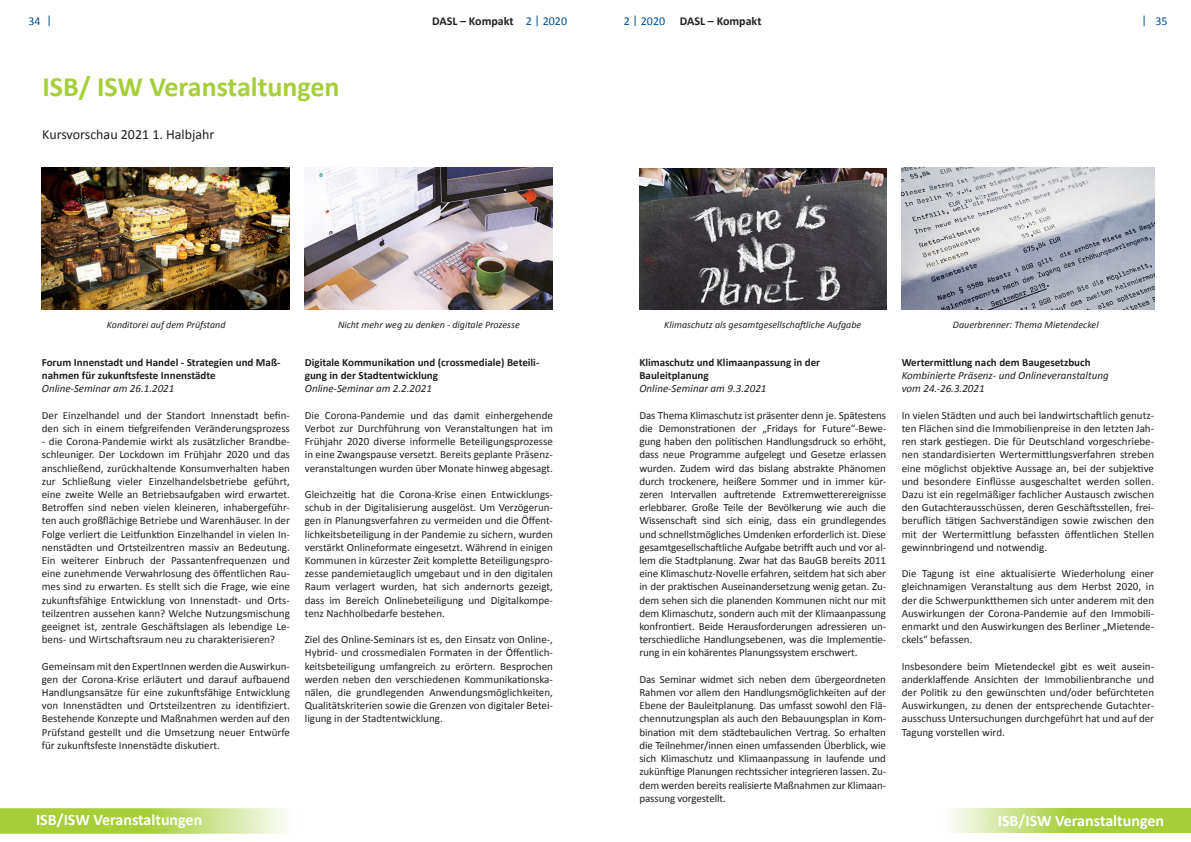
<style>
.page{position:relative;width:1191px;height:842px;background:#fff}
.page>*{position:absolute;margin:0;border:0;box-sizing:border-box;transform-origin:0 0}
.t1{font:700 28px "Calibri";color:#a6ce39}
.t2{font:700 16px "Calibri";color:#fff}
.t3{font:14px "Calibri";color:#231f20}
.t4{font:700 14px "Calibri";color:#fff}
.t5{font:700 12px "Calibri";color:#231f20}
.t6{font:12px "Calibri";color:#004f8f}
.t7{font:11px/13.2px "Calibri";color:#231f20;text-align:justify}
.t8{font:700 11px/13.2px "Calibri";color:#231f20}
.t9{font:italic 11px/13.2px "Calibri";color:#231f20}
.t10{font:italic 10px "Calibri";color:#231f20}
.s1{font-weight:400;color:#004f8f}
</style>
<div class="page">
<svg style="left:951px;top:808px;width:240px;height:24px;background:#bad966"></svg>
<svg style="left:0;top:808px;width:287px;height:26px;background:#bbd969"></svg>
<img style="left:42px;top:168px;width:248px;height:142px">
<img style="left:305px;top:168px;width:248px;height:142px">
<img style="left:639px;top:168px;width:247px;height:142px">
<img style="left:901px;top:168px;width:253px;height:142px">
<p class="t6" style="left:28px;top:12px;width:25px">34 |</p>
<p class="t5" style="left:432px;top:12px;width:136px">DASL – Kompakt <span class="s1">2 | 2020</span></p>
<p class="t5" style="left:624px;top:12px;width:139px"><span class="s1">2 | 2020</span> DASL – Kompakt</p>
<p class="t6" style="left:1141px;top:12px;width:28px">| 35</p>
<h1 class="t1" style="left:42px;top:67px;width:299px">ISB/ ISW Veranstaltungen</h1>
<p class="t3" style="left:42px;top:125px;width:174px">Kursvorschau 2021 1. Halbjahr</p>
<p class="t10" style="left:107px;top:318px;width:120px">Konditorei auf dem Prüfstand</p>
<p class="t10" style="left:338px;top:317px;width:183px">Nicht mehr weg zu denken - digitale Prozesse</p>
<p class="t8" style="left:42px;top:355px;width:240px">Forum Innenstadt und Handel - Strategien und Maß&shy;nahmen für zukunftsfeste Innenstädte</p>
<p class="t9" style="left:42px;top:382px;width:134px">Online-Seminar am 26.1.2021</p>
<p class="t7" style="left:42px;top:408px;width:250px">Der Einzelhandel und der Standort Innenstadt befin&shy;den sich in einem tiefgreifenden Veränderungsprozess</p>
<p class="t7" style="left:42px;top:435px;width:250px">- die Corona-Pandemie wirkt als zusätzlicher Brandbe&shy;schleuniger. Der Lockdown im Frühjahr 2020 und das anschließend, zurückhaltende Konsumverhalten haben zur Schließung vieler Einzelhandelsbetriebe geführt, eine zweite Welle an Betriebsaufgaben wird erwartet.<br>Betroffen sind neben vielen kleineren, inhabergeführ&shy;ten auch großflächige Betriebe und Warenhäuser. In der Folge verliert die Leitfunktion Einzelhandel in vielen In&shy;nenstädten und Ortsteilzentren massiv an Bedeutung.<br>Ein weiterer Einbruch der Passantenfrequenzen und eine zunehmende Verwahrlosung des öffentlichen Rau&shy;mes sind zu erwarten. Es stellt sich die Frage, wie eine zukunftsfähige Entwicklung von Innenstadt- und Orts&shy;teilzentren aussehen kann? Welche Nutzungsmischung geeignet ist, zentrale Geschäftslagen als lebendige Le&shy;bens- und Wirtschaftsraum neu zu charakterisieren?</p>
<p class="t7" style="left:42px;top:659px;width:250px">Gemeinsam mit den ExpertInnen werden die Auswirkun&shy;gen der Corona-Krise erläutert und darauf aufbauend Handlungsansätze für eine zukunftsfähige Entwicklung von Innenstädten und Ortsteilzentren zu identifiziert.<br>Bestehende Konzepte und Maßnahmen werden auf den Prüfstand gestellt und die Umsetzung neuer Entwürfe für zukunftsfeste Innenstädte diskutiert.</p>
<p class="t8" style="left:305px;top:355px;width:236px">Digitale Kommunikation und (crossmediale) Beteili&shy;gung in der Stadtentwicklung</p>
<p class="t9" style="left:305px;top:382px;width:129px">Online-Seminar am 2.2.2021</p>
<p class="t7" style="left:305px;top:408px;width:250px">Die Corona-Pandemie und das damit einhergehende Verbot zur Durchführung von Veranstaltungen hat im Frühjahr 2020 diverse informelle Beteiligungsprozesse in eine Zwangspause versetzt. Bereits geplante Präsenz&shy;veranstaltungen wurden über Monate hinweg abgesagt.</p>
<p class="t7" style="left:305px;top:487px;width:250px">Gleichzeitig hat die Corona-Krise einen Entwicklungs&shy;schub in der Digitalisierung ausgelöst. Um Verzögerun&shy;gen in Planungsverfahren zu vermeiden und die Öffent&shy;lichkeitsbeteiligung in der Pandemie zu sichern, wurden verstärkt Onlineformate eingesetzt. Während in einigen Kommunen in kürzester Zeit komplette Beteiligungspro&shy;zesse pandemietauglich umgebaut und in den digitalen Raum verlagert wurden, hat sich andernorts gezeigt, dass im Bereich Onlinebeteiligung und Digitalkompe&shy;tenz Nachholbedarfe bestehen.</p>
<p class="t7" style="left:305px;top:633px;width:250px">Ziel des Online-Seminars ist es, den Einsatz von Online-, Hybrid- und crossmedialen Formaten in der Öffentlich&shy;keitsbeteiligung umfangreich zu erörtern. Besprochen werden neben den verschiedenen Kommunikationska&shy;nälen, die grundlegenden Anwendungsmöglichkeiten, Qualitätskriterien sowie die Grenzen von digitaler Betei&shy;ligung in der Stadtentwicklung.</p>
<p class="t10" style="left:664px;top:317px;width:198px">Klimaschutz als gesamtgesellschaftliche Aufgabe</p>
<p class="t8" style="left:639px;top:355px;width:182px">Klimaschutz und Klimaanpassung in der<br>Bauleitplanung</p>
<p class="t9" style="left:639px;top:382px;width:129px">Online-Seminar am 9.3.2021</p>
<p class="t7" style="left:639px;top:408px;width:248px">Das Thema Klimaschutz ist präsenter denn je. Spätestens die Demonstrationen der „Fridays for Future“-Bewe&shy;gung haben den politischen Handlungsdruck so erhöht, dass neue Programme aufgelegt und Gesetze erlassen wurden. Zudem wird das bislang abstrakte Phänomen durch trockenere, heißere Sommer und in immer kür&shy;zeren Intervallen auftretende Extremwetterereignisse erlebbarer. Große Teile der Bevölkerung wie auch die Wissenschaft sind sich einig, dass ein grundlegendes und schnellstmögliches Umdenken erforderlich ist. Diese gesamtgesellschaftliche Aufgabe betrifft auch und vor al&shy;lem die Stadtplanung. Zwar hat das BauGB bereits 2011 eine Klimaschutz-Novelle erfahren, seitdem hat sich aber in der praktischen Auseinandersetzung wenig getan. Zu&shy;dem sehen sich die planenden Kommunen nicht nur mit dem Klimaschutz, sondern auch mit der Klimaanpassung konfrontiert. Beide Herausforderungen adressieren un&shy;terschiedliche Handlungsebenen, was die Implementie&shy;rung in ein kohärentes Planungssystem erschwert.</p>
<p class="t7" style="left:639px;top:672px;width:248px">Das Seminar widmet sich neben dem übergeordneten Rahmen vor allem den Handlungsmöglichkeiten auf der Ebene der Bauleitplanung. Das umfasst sowohl den Flä&shy;chennutzungsplan als auch den Bebauungsplan in Kom&shy;bination mit dem städtebaulichen Vertrag. So erhalten die Teilnehmer/innen einen umfassenden Überblick, wie sich Klimaschutz und Klimaanpassung in laufende und zukünftige Planungen rechtssicher integrieren lassen. Zu&shy;dem werden bereits realisierte Maßnahmen zur Klimaan&shy;passung vorgestellt.</p>
<p class="t10" style="left:953px;top:317px;width:147px">Dauerbrenner: Thema Mietendeckel</p>
<p class="t8" style="left:901px;top:355px;width:190px">Wertermittlung nach dem Baugesetzbuch</p>
<p class="t9" style="left:901px;top:368px;width:208px">Kombinierte Präsenz- und Onlineveranstaltung vom 24.-26.3.2021</p>
<p class="t7" style="left:901px;top:408px;width:254px">In vielen Städten und auch bei landwirtschaftlich genutz&shy;ten Flächen sind die Immobilienpreise in den letzten Jah&shy;ren stark gestiegen. Die für Deutschland vorgeschriebe&shy;nen standardisierten Wertermittlungsverfahren streben eine möglichst objektive Aussage an, bei der subjektive und besondere Einflüsse ausgeschaltet werden sollen.<br>Dazu ist ein regelmäßiger fachlicher Austausch zwischen den Gutachterausschüssen, deren Geschäftsstellen, frei&shy;beruflich tätigen Sachverständigen sowie zwischen den mit der Wertermittlung befassten öffentlichen Stellen gewinnbringend und notwendig.</p>
<p class="t7" style="left:901px;top:567px;width:254px">Die Tagung ist eine aktualisierte Wiederholung einer gleichnamigen Veranstaltung aus dem Herbst 2020, in der die Schwerpunktthemen sich unter anderem mit den Auswirkungen der Corona-Pandemie auf den Immobili&shy;enmarkt und den Auswirkungen des Berliner „Mietende&shy;ckels“ befassen.</p>
<p class="t7" style="left:901px;top:659px;width:254px">Insbesondere beim Mietendeckel gibt es weit ausein&shy;anderklaffende Ansichten der Immobilienbranche und der Politik zu den gewünschten und/oder befürchteten Auswirkungen, zu denen der entsprechende Gutachter&shy;ausschuss Untersuchungen durchgeführt hat und auf der Tagung vorstellen wird.</p>
<h2 class="t2" style="left:36px;top:808px;width:168px">ISB/ISW Veranstaltungen</h2>
<h2 class="t2" style="left:997px;top:809px;width:168px">ISB/ISW Veranstaltungen</h2>
<p class="t4" style="left:36px;top:810px;width:129px">DASL Veranstaltungen</p>
</div>
